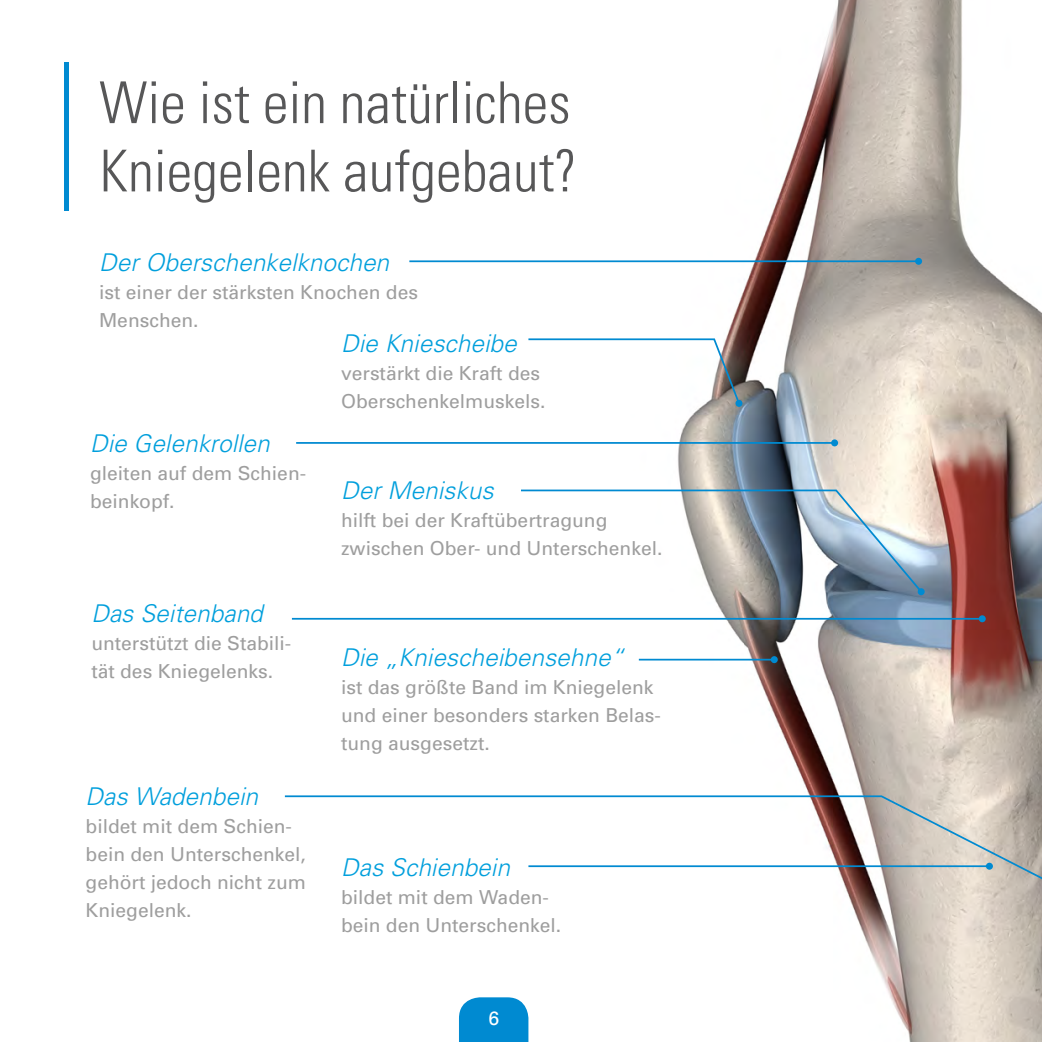
<style>
.page{position:relative;width:1042px;height:1042px;background:#fff}
.page>*{position:absolute;margin:0;border:0;box-sizing:border-box;transform-origin:0 0}
.t1{font:300 condensed 57.75px/68.2px "Univers";color:#575758}
.t2{font:italic 300 24.5px "Univers";color:#009fdc}
.t3{font:19.25px/28px "Univers";color:#9e9e9e}
.t4{font:19.25px "Univers";color:#fff}
</style>
<div class="page">
<div style="left:64px;top:62px;width:5px;height:149px;background:#008ad1"></div>
<img style="left:620px;top:0;width:422px;height:1042px">
<hr style="left:296px;top:442px;width:538px;height:2px;background:#008ad1">
<div style="left:831px;top:439px;width:7px;height:7px;background:#008ad1;border-radius:50%"></div>
<svg style="left:521px;top:489px;width:402px;height:105px"></svg>
<div style="left:917px;top:588px;width:7px;height:7px;background:#008ad1;border-radius:50%"></div>
<svg style="left:528px;top:337px;width:213px;height:69px"></svg>
<div style="left:735px;top:400px;width:7px;height:7px;background:#008ad1;border-radius:50%"></div>
<hr style="left:409px;top:260px;width:509px;height:2px;background:#008ad1">
<div style="left:915px;top:258px;width:7px;height:7px;background:#008ad1;border-radius:50%"></div>
<svg style="left:284px;top:794px;width:758px;height:115px"></svg>
<hr style="left:292px;top:618px;width:690px;height:1px;background:#008ad1">
<div style="left:979px;top:615px;width:7px;height:7px;background:#008ad1;border-radius:50%"></div>
<hr style="left:528px;top:865px;width:461px;height:2px;background:#008ad1">
<div style="left:986px;top:862px;width:7px;height:7px;background:#008ad1;border-radius:50%"></div>
<hr style="left:639px;top:659px;width:135px;height:1px;background:#008ad1">
<div style="left:771px;top:656px;width:7px;height:7px;background:#008ad1;border-radius:50%"></div>
<svg style="left:459px;top:997px;width:69px;height:45px;background:#0f91d3"></svg>
<h1 class="t1" style="left:99px;top:68px;width:479px">Wie ist ein natürliches<br>Kniegelenk aufgebaut?</h1>
<p class="t2" style="left:99px;top:247px;width:292px">Der Oberschenkelknochen</p>
<p class="t3" style="left:99px;top:278px;width:320px">ist einer der stärksten Knochen des<br>Menschen.</p>
<p class="t2" style="left:90px;top:428px;width:181px">Die Gelenkrollen</p>
<p class="t3" style="left:90px;top:459px;width:218px">gleiten auf dem Schien&shy;beinkopf.</p>
<p class="t2" style="left:91px;top:598px;width:173px">Das Seitenband</p>
<p class="t3" style="left:91px;top:629px;width:201px">unterstützt die Stabili&shy;tät des Kniegelenks.</p>
<p class="t2" style="left:86px;top:782px;width:174px">Das Wadenbein</p>
<p class="t3" style="left:86px;top:813px;width:222px">bildet mit dem Schien&shy;bein den Unterschenkel, gehört jedoch nicht zum<br>Kniegelenk.</p>
<p class="t2" style="left:341px;top:328px;width:177px">Die Kniescheibe</p>
<p class="t3" style="left:341px;top:359px;width:206px">verstärkt die Kraft des<br>Oberschenkelmuskels.</p>
<p class="t2" style="left:341px;top:475px;width:154px">Der Meniskus</p>
<p class="t3" style="left:341px;top:506px;width:323px">hilft bei der Kraftübertragung zwischen Ober- und Unterschenkel.</p>
<p class="t2" style="left:341px;top:642px;width:285px">Die „Kniescheibensehne“</p>
<p class="t3" style="left:341px;top:673px;width:321px">ist das größte Band im Kniegelenk und einer besonders starken Belas&shy;tung ausgesetzt.</p>
<p class="t2" style="left:341px;top:852px;width:170px">Das Schienbein</p>
<p class="t3" style="left:341px;top:883px;width:222px">bildet mit dem Waden&shy;bein den Unterschenkel.</p>
<p class="t4" style="left:488px;top:1007px;width:12px">6</p>
</div>
